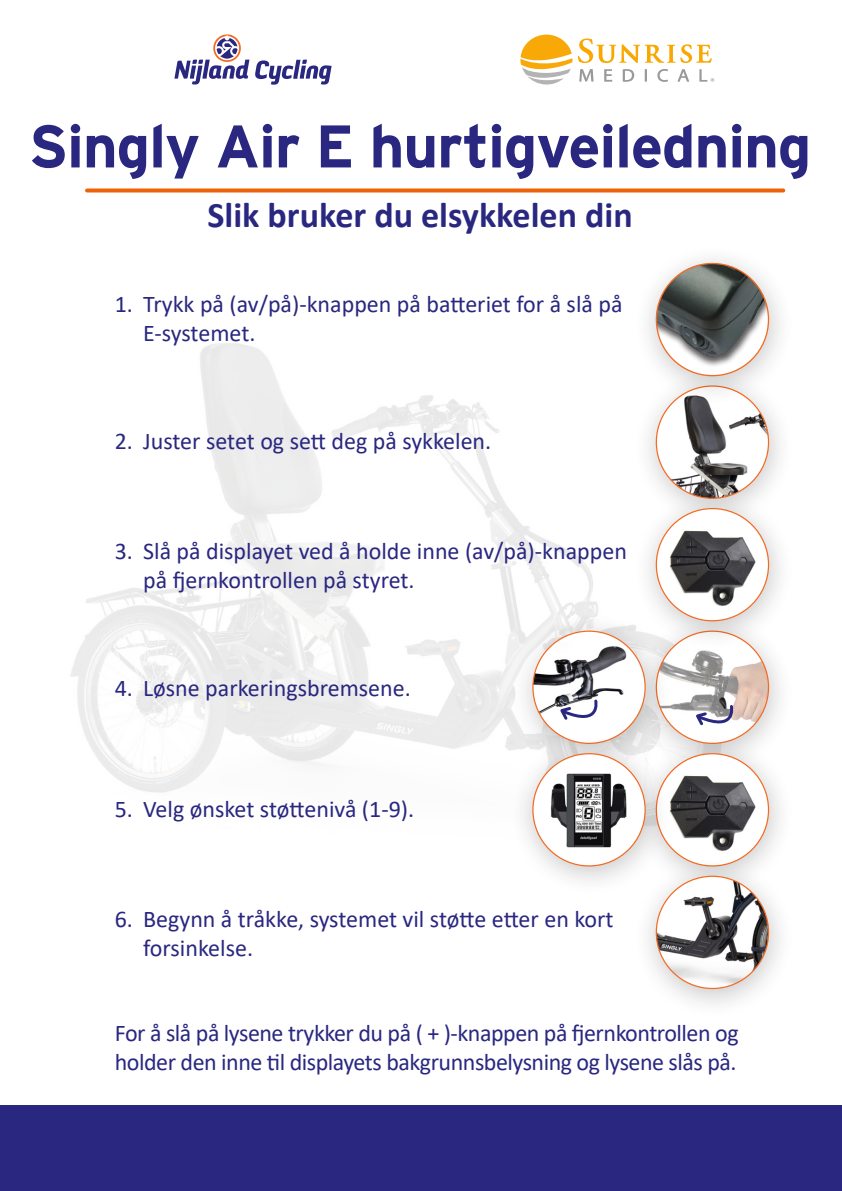
<style>
.page{position:relative;width:842px;height:1191px;background:#fff}
.page>*{position:absolute;margin:0;border:0;box-sizing:border-box;transform-origin:0 0}
.t1{font:700 60px "Interstate";letter-spacing:-.02em;color:#292780}
.t2{font:700 36px "Calibri";color:#292780}
.Plain_text{font:24px/28.8px "Calibri";letter-spacing:-.005em;color:#292780}
</style>
<div class="page">
<img style="left:70px;top:343px;width:528px;height:450px">
<div style="left:0;top:1106px;width:842px;height:85px;background:#292780"></div>
<div style="left:633px;top:612px;width:162px;height:162px;background:#231f20;opacity:.25"></div>
<img style="left:672px;top:651px;width:96px;height:82px">
<div style="left:510px;top:612px;width:162px;height:162px;background:#231f20;opacity:.25"></div>
<div style="left:533px;top:631px;width:112px;height:112px;background:#fff;border-radius:50%"></div>
<img style="left:533px;top:631px;width:112px;height:89px">
<div style="left:633px;top:367px;width:162px;height:162px;background:#231f20;opacity:.25"></div>
<img style="left:656px;top:386px;width:112px;height:112px;border-radius:56px">
<div style="left:633px;top:734px;width:162px;height:162px;background:#231f20;opacity:.25"></div>
<img style="left:656px;top:753px;width:112px;height:113px;border-radius:56px">
<div style="left:510px;top:734px;width:162px;height:162px;background:#231f20;opacity:.25"></div>
<img style="left:533px;top:753px;width:112px;height:113px;border-radius:56px">
<div style="left:633px;top:489px;width:162px;height:162px;background:#231f20;opacity:.25"></div>
<img style="left:656px;top:508px;width:112px;height:113px;border-radius:56px">
<div style="left:633px;top:857px;width:162px;height:162px;background:#231f20;opacity:.25"></div>
<img style="left:656px;top:876px;width:112px;height:112px;border-radius:56px">
<div style="left:633px;top:244px;width:162px;height:162px;background:#231f20;opacity:.25"></div>
<div style="left:656px;top:263px;width:112px;height:113px;background:#231f20;opacity:.75"></div>
<svg style="left:557px;top:698px;width:44px;height:22px"></svg>
<svg style="left:87px;top:188px;width:696px;height:4px;background:#ed7527"></svg>
<svg style="left:693px;top:703px;width:44px;height:29px"></svg>
<svg style="left:174px;top:34px;width:158px;height:51px"></svg>
<svg style="left:520px;top:35px;width:52px;height:49px"></svg>
<svg style="left:578px;top:38px;width:134px;height:25px"></svg>
<svg style="left:579px;top:69px;width:14px;height:13px"></svg>
<svg style="left:604px;top:69px;width:8px;height:13px"></svg>
<svg style="left:623px;top:69px;width:11px;height:13px"></svg>
<svg style="left:645px;top:69px;width:2px;height:13px"></svg>
<svg style="left:657px;top:69px;width:11px;height:13px"></svg>
<svg style="left:677px;top:69px;width:12px;height:13px"></svg>
<svg style="left:699px;top:69px;width:15px;height:13px"></svg>
<p class="t1" style="left:29px;top:113px;width:784px">Singly Air E hurtigveiledning</p>
<p class="t2" style="left:207px;top:190px;width:427px">Slik bruker du elsykkelen din</p>
<p class="Plain_text" style="left:143px;top:289px;width:481px;text-indent:-28px">1. Trykk på (av/på)-knappen på batteriet for å slå på<br>E-systemet.</p>
<p class="Plain_text" style="left:115px;top:426px;width:378px">2. Juster setet og sett deg på sykkelen.</p>
<p class="Plain_text" style="left:143px;top:536px;width:485px;text-indent:-28px">3. Slå på displayet ved å holde inne (av/på)-knappen på fjernkontrollen på styret.</p>
<p class="Plain_text" style="left:115px;top:673px;width:297px">4. Løsne parkeringsbremsene.</p>
<p class="Plain_text" style="left:115px;top:794px;width:301px">5. Velg ønsket støttenivå (1-9).</p>
<p class="Plain_text" style="left:143px;top:904px;width:472px;text-indent:-28px">6. Begynn å tråkke, systemet vil støtte etter en kort forsinkelse.</p>
<p class="Plain_text" style="left:115px;top:1018px;width:625px">For å slå på lysene trykker du på ( + )-knappen på fjernkontrollen og holder den inne til displayets bakgrunnsbelysning og lysene slås på.</p>
</div>
